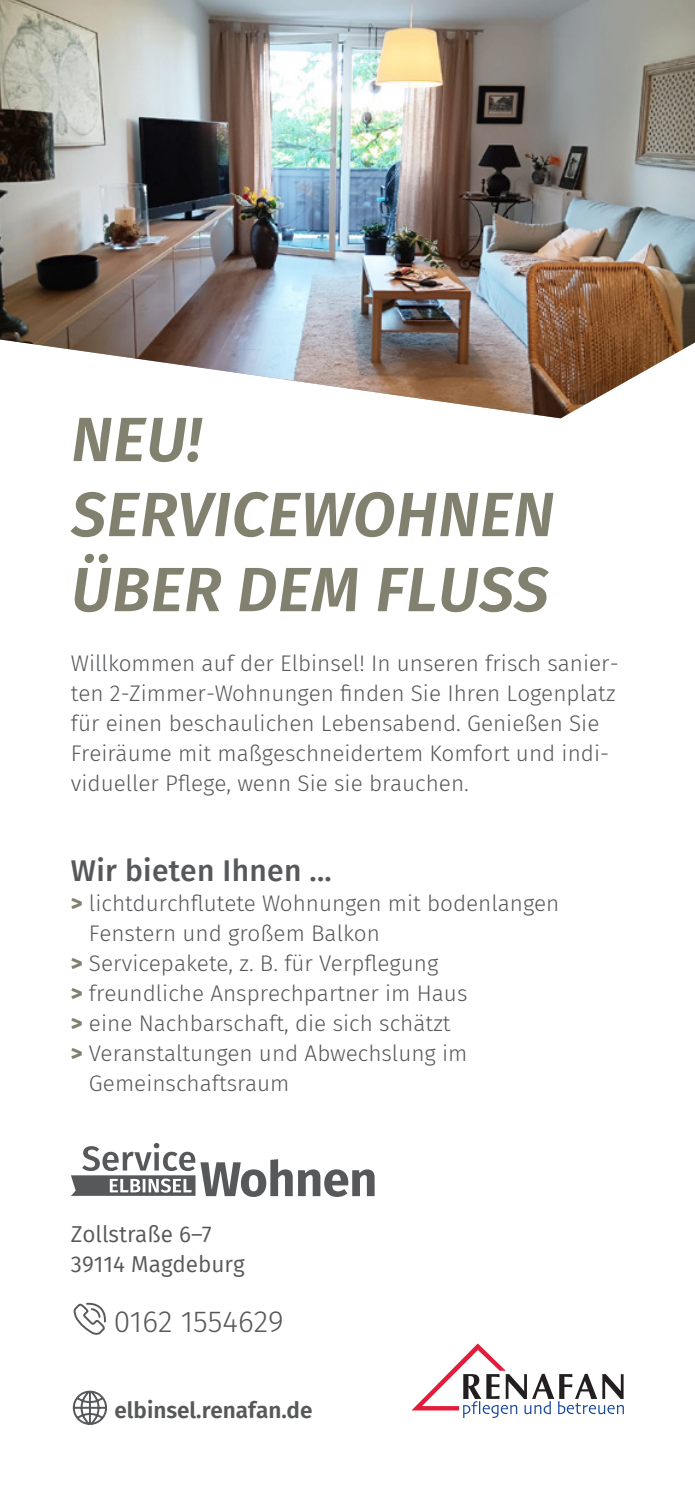
<style>
.page{position:relative;width:695px;height:1489px;background:#fff}
.page>*{position:absolute;margin:0;border:0;box-sizing:border-box;transform-origin:0 0}
._00_Headline_SemiBoldItalic{font:italic 600 62.5px/75px "Fira Sans";letter-spacing:.01em;color:#82806e}
._01_Body{font:500 30px "Fira Sans";letter-spacing:.01em;color:#57585a}
._01_Body-2{font:300 30px "Fira Sans";color:#57585a}
._01_Body-3{font:300 22.5px/30px "Fira Sans";color:#57585a}
._01_Body-4{font:22.5px "Fira Sans";color:#57585a}
._01_Webadresse_Rückseite_farbig{font:600 22.5px "Fira Sans";color:#57585a}
.s1{font-weight:800;color:#82806e}
</style>
<div class="page">
<svg style="left:411px;top:1343px;width:212px;height:74px"></svg>
<svg style="left:72px;top:1390px;width:36px;height:35px"></svg>
<svg style="left:73px;top:1302px;width:33px;height:33px"></svg>
<img style="left:0;top:0;width:694px;height:418px">
<svg style="left:71px;top:1143px;width:303px;height:53px"></svg>
<p class="_00_Headline_SemiBoldItalic" style="left:71px;top:398px;width:484px">NEU!<br>SERVICEWOHNEN<br>ÜBER DEM FLUSS</p>
<p class="_01_Body-3" style="left:71px;top:648px;width:549px">Willkommen auf der Elbinsel! In unseren frisch sanier&shy;ten 2-Zimmer-Wohnungen finden Sie Ihren Logenplatz für einen beschaulichen Lebensabend. Genießen Sie Freiräume mit maßgeschneidertem Komfort und indi&shy;vidueller Pflege, wenn Sie sie brauchen.</p>
<p class="_01_Body" style="left:71px;top:846px;width:262px">Wir bieten Ihnen ...</p>
<p class="_01_Body-3" style="left:89px;top:888px;width:472px;text-indent:-18px"><span class="s1">&gt;</span> lichtdurchflutete Wohnungen mit bodenlangen<br>Fenstern und großem Balkon</p>
<p class="_01_Body-3" style="left:71px;top:948px;width:369px"><span class="s1">&gt;</span> Servicepakete, z. B. für Verpflegung</p>
<p class="_01_Body-3" style="left:71px;top:978px;width:398px"><span class="s1">&gt;</span> freundliche Ansprechpartner im Haus</p>
<p class="_01_Body-3" style="left:71px;top:1008px;width:381px"><span class="s1">&gt;</span> eine Nachbarschaft, die sich schätzt</p>
<p class="_01_Body-3" style="left:89px;top:1038px;width:380px;text-indent:-18px"><span class="s1">&gt;</span> Veranstaltungen und Abwechslung im<br>Gemeinschaftsraum</p>
<p class="_01_Body-4" style="left:71px;top:1216px;width:142px">Zollstraße 6–7</p>
<p class="_01_Body-4" style="left:71px;top:1246px;width:175px">39114 Magdeburg</p>
<p class="_01_Body-2" style="left:114px;top:1299px;width:171px">0162 1554629</p>
<p class="_01_Webadresse_Rückseite_farbig" style="left:114px;top:1391px;width:199px">elbinsel.renafan.de</p>
</div>
